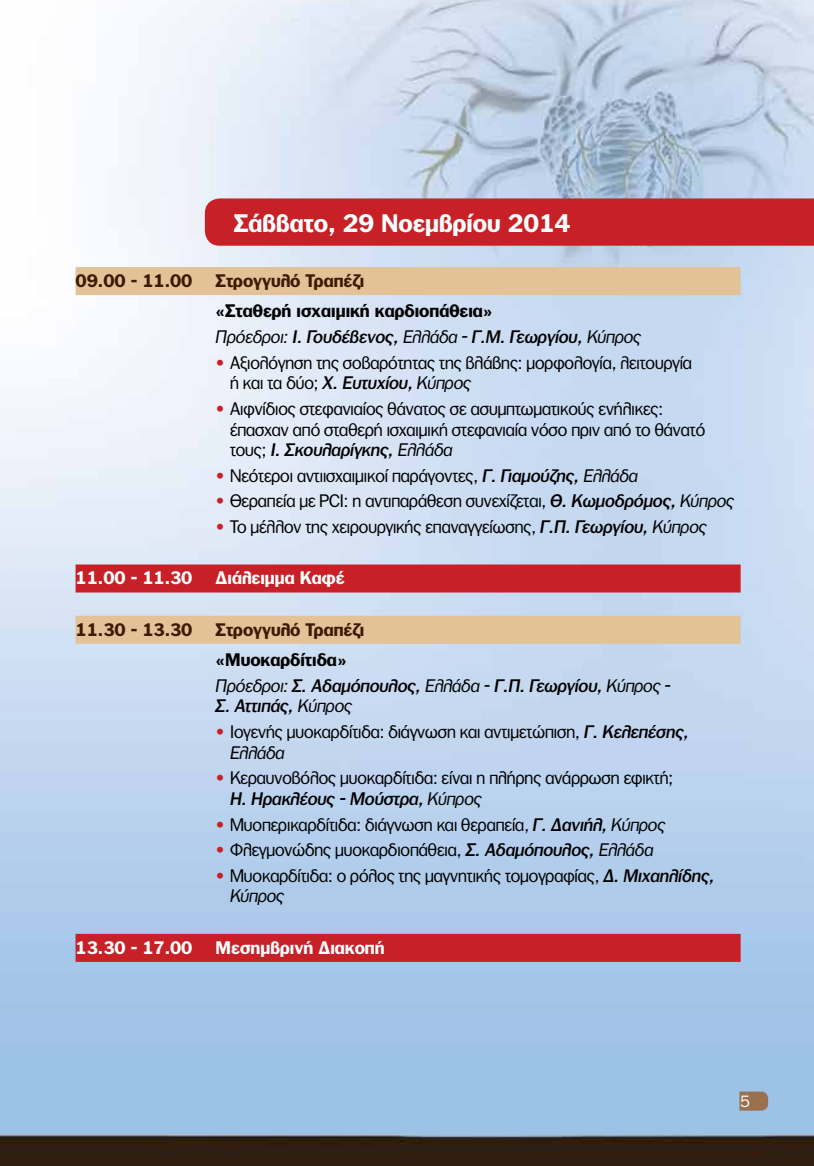
<style>
.page{position:relative;width:814px;height:1166px;background:#fff}
.page>*{position:absolute;margin:0;border:0;box-sizing:border-box;transform-origin:0 0}
.t1{font:700 24.5px "PF Franklin Gothic";color:#fff}
.t2{font:17.5px/20.7px "PF Franklin Gothic";color:#000}
.t3{font:italic 17.5px/20.7px "PF Franklin Gothic Med";color:#000}
.t4{font:700 17.5px "PF Franklin Gothic";color:#3e1b00}
.t5{font:700 17.5px "PF Franklin Gothic";color:#fff}
.t6{font:700 17.5px "PF Franklin Gothic";color:#000}
.t7{font:15.75px "PF Franklin Gothic";color:#fff}
.s1{font-family:"PF Franklin Gothic"}
.s2{font-weight:700;color:#c72127}
.s3{font-family:"PF Franklin Gothic";font-style:normal}
.s4{font-family:"PF Franklin Gothic Med";font-style:italic}
.s5{font-style:italic}
</style>
<div class="page">
<img style="left:0;top:0;width:814px;height:1166px">
<svg style="left:739px;top:1091px;width:29px;height:19px"></svg>
<div style="left:76px;top:267px;width:664px;height:28px;background:#e3c297"></div>
<div style="left:76px;top:564px;width:664px;height:28px;background:#c72127"></div>
<div style="left:76px;top:616px;width:664px;height:28px;background:#e3c297"></div>
<div style="left:76px;top:934px;width:664px;height:28px;background:#c72127"></div>
<div style="left:205px;top:198px;width:609px;height:48px;background:#c72127"></div>
<h1 class="t1" style="left:234px;top:209px;width:338px">Σάββατο, 29 Νοεμβρίου 2014</h1>
<p class="t4" style="left:76px;top:270px;width:118px">09.00 - 11.00</p>
<p class="t4" style="left:216px;top:270px;width:150px">Στρογγυλό Τραπέζι</p>
<p class="t6" style="left:216px;top:301px;width:278px">«Σταθερή ισχαιμική καρδιοπάθεια»</p>
<p class="t3" style="left:216px;top:326px;width:427px"><span class="s1">Πρόεδροι:</span> Ι. Γουδέβενος, <span class="s1">Ελλάδα -</span> Γ.Μ. Γεωργίου, <span class="s1">Κύπρος</span></p>
<p class="t2" style="left:216px;top:352px;width:478px"><span class="s2">•</span> Αξιολόγηση της σοβαρότητας της βλάβης: μορφολογία, λειτουργία</p>
<p class="t3" style="left:230px;top:373px;width:242px"><span class="s3">ή και τα δύο;</span> Χ. Ευτυχίου, <span class="s1">Κύπρος</span></p>
<p class="t2" style="left:230px;top:398px;width:476px;text-indent:-14px"><span class="s2">•</span> Αιφνίδιος στεφανιαίος θάνατος σε ασυμπτωματικούς ενήλικες: έπασχαν από σταθερή ισχαιμική στεφανιαία νόσο πριν από το θάνατό</p>
<p class="t3" style="left:230px;top:439px;width:224px"><span class="s3">τους;</span> Ι. Σκουλαρίγκης, <span class="s1">Ελλάδα</span></p>
<p class="t2" style="left:216px;top:465px;width:424px"><span class="s2">•</span> Νεότεροι αντιισχαιμικοί παράγοντες, <span class="s4">Γ. Γιαμούζης,</span> <span class="s5">Ελλάδα</span></p>
<p class="t2" style="left:216px;top:491px;width:520px"><span class="s2">•</span> Θεραπεία με PCI: η αντιπαράθεση συνεχίζεται, <span class="s4">Θ. Κωμοδρόμος,</span> <span class="s5">Κύπρος</span></p>
<p class="t2" style="left:216px;top:516px;width:492px"><span class="s2">•</span> Το μέλλον της χειρουργικής επαναγγείωσης, <span class="s4">Γ.Π. Γεωργίου,</span> <span class="s5">Κύπρος</span></p>
<p class="t5" style="left:76px;top:568px;width:118px">11.00 - 11.30</p>
<p class="t5" style="left:216px;top:568px;width:130px">Διάλειμμα Καφέ</p>
<p class="t4" style="left:76px;top:619px;width:118px">11.30 - 13.30</p>
<p class="t4" style="left:216px;top:619px;width:150px">Στρογγυλό Τραπέζι</p>
<p class="t6" style="left:216px;top:649px;width:132px">«Μυοκαρδίτιδα»</p>
<p class="t3" style="left:216px;top:675px;width:456px"><span class="s1">Πρόεδροι:</span> Σ. Αδαμόπουλος, <span class="s1">Ελλάδα -</span> Γ.Π. Γεωργίου, <span class="s1">Κύπρος -<br></span>Σ. Αττιπάς, <span class="s1">Κύπρος</span></p>
<p class="t2" style="left:230px;top:721px;width:460px;text-indent:-14px"><span class="s2">•</span> Ιογενής μυοκαρδίτιδα: διάγνωση και αντιμετώπιση, <span class="s4">Γ. Κελεπέσης,<br></span><span class="s5">Ελλάδα</span></p>
<p class="t2" style="left:216px;top:767px;width:459px"><span class="s2">•</span> Κεραυνοβόλος μυοκαρδίτιδα: είναι η πλήρης ανάρρωση εφικτή;</p>
<p class="t3" style="left:230px;top:788px;width:253px">Η. Ηρακλέους - Μούστρα, <span class="s1">Κύπρος</span></p>
<p class="t2" style="left:216px;top:814px;width:451px"><span class="s2">•</span> Μυοπερικαρδίτιδα: διάγνωση και θεραπεία, <span class="s4">Γ. Δανιήλ,</span> <span class="s5">Κύπρος</span></p>
<p class="t2" style="left:216px;top:839px;width:439px"><span class="s2">•</span> Φλεγμονώδης μυοκαρδιοπάθεια, <span class="s4">Σ. Αδαμόπουλος,</span> <span class="s5">Ελλάδα</span></p>
<p class="t2" style="left:230px;top:865px;width:486px;text-indent:-14px"><span class="s2">•</span> Μυοκαρδίτιδα: ο ρόλος της μαγνητικής τομογραφίας, <span class="s4">Δ. Μιχαηλίδης,<br></span><span class="s5">Κύπρος</span></p>
<p class="t5" style="left:76px;top:937px;width:118px">13.30 - 17.00</p>
<p class="t5" style="left:216px;top:937px;width:170px">Μεσημβρινή Διακοπή</p>
<p class="t7" style="left:740px;top:1093px;width:11px">5</p>
</div>
